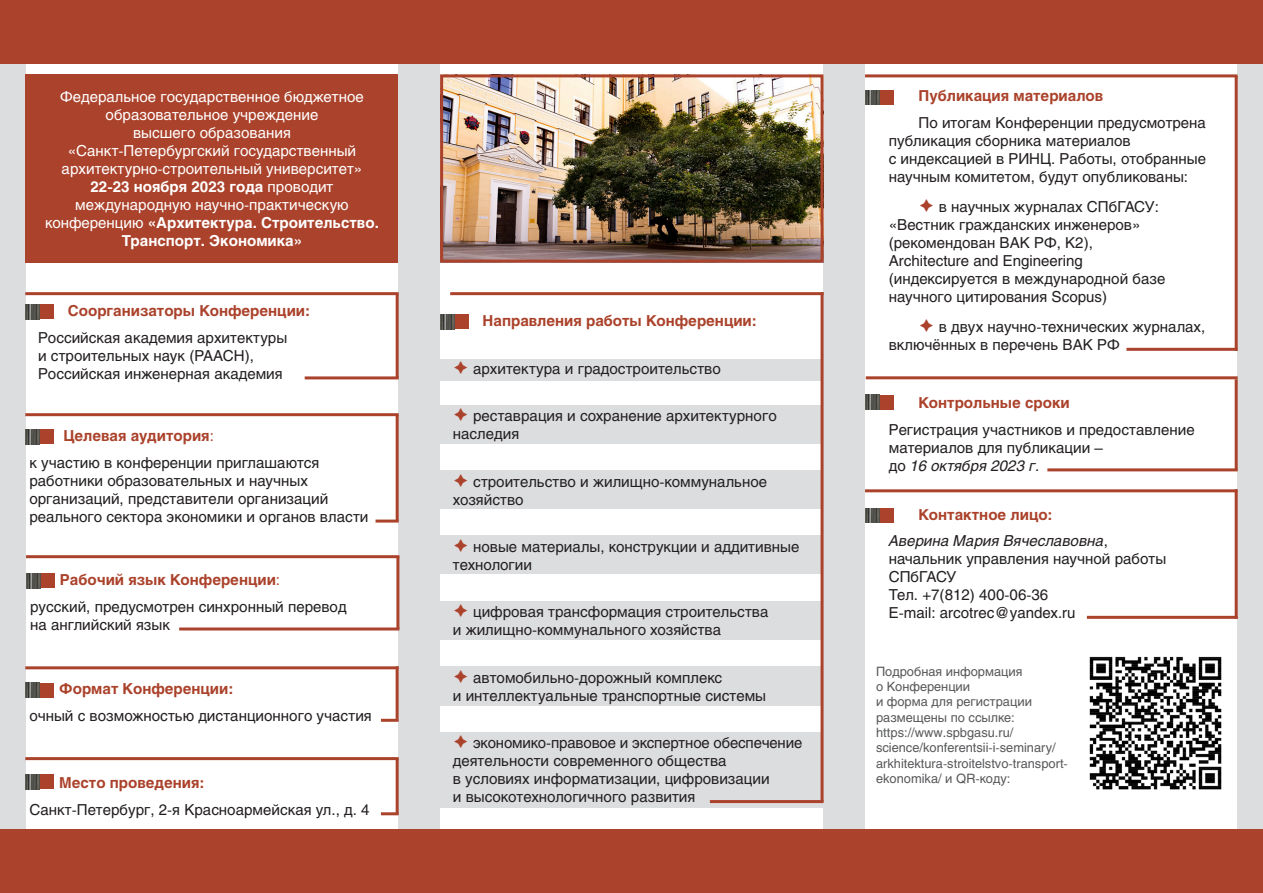
<style>
.page{position:relative;width:1263px;height:893px;background:#fff}
.page>*{position:absolute;margin:0;border:0;box-sizing:border-box;transform-origin:0 0}
.Обычный{font:15px/18px "Helios C";color:#231f20}
.Обычный-2{font:15px/18px "Helios C";color:#fff;text-align:center}
.Обычный-3{font:700 15px "Helios C";color:#ab422b}
.Обычный-4{font:12.75px/15.3px "Helios C";color:#57585a}
.s1{font-weight:700}
.s2{font-weight:400}
.s3{color:#ab422b}
.s4{font-style:italic}
</style>
<div class="page">
<div style="left:0;top:0;width:25px;height:893px;background:#dcdddf"></div>
<div style="left:1238px;top:0;width:25px;height:893px;background:#dcdddf"></div>
<div style="left:25px;top:74px;width:374px;height:189px;background:#ab422b"></div>
<div style="left:399px;top:0;width:41px;height:893px;background:#dcdddf"></div>
<div style="left:823px;top:0;width:42px;height:893px;background:#dcdddf"></div>
<div style="left:422px;top:359px;width:401px;height:22px;background:#dcdddf"></div>
<div style="left:422px;top:405px;width:401px;height:39px;background:#dcdddf"></div>
<div style="left:422px;top:470px;width:401px;height:38px;background:#dcdddf"></div>
<div style="left:422px;top:535px;width:401px;height:38px;background:#dcdddf"></div>
<div style="left:422px;top:601px;width:401px;height:38px;background:#dcdddf"></div>
<div style="left:422px;top:666px;width:401px;height:40px;background:#dcdddf"></div>
<div style="left:421px;top:732px;width:401px;height:75px;background:#dcdddf"></div>
<div style="left:0;top:0;width:1263px;height:64px;background:#ab422b"></div>
<div style="left:0;top:829px;width:1263px;height:64px;background:#ab422b"></div>
<hr style="left:1126px;top:348px;width:111px;height:3px;background:#ab422b">
<img style="left:444px;top:78px;width:375px;height:181px">
<div style="left:440px;top:74px;width:383px;height:189px;border:3px solid #ab422b"></div>
<hr style="left:820px;top:292px;width:3px;height:509px;background:#ab422b">
<div style="left:440px;top:315px;width:29px;height:14px;background:#ab422b"></div>
<img style="left:440px;top:315px;width:14px;height:14px">
<hr style="left:396px;top:415px;width:3px;height:106px;background:#ab422b">
<div style="left:25px;top:430px;width:29px;height:14px;background:#ab422b"></div>
<img style="left:25px;top:430px;width:15px;height:14px">
<hr style="left:376px;top:520px;width:23px;height:3px;background:#ab422b">
<hr style="left:25px;top:413px;width:374px;height:3px;background:#ab422b">
<div style="left:26px;top:574px;width:29px;height:14px;background:#ab422b"></div>
<img style="left:26px;top:574px;width:14px;height:14px">
<hr style="left:396px;top:557px;width:3px;height:72px;background:#ab422b">
<hr style="left:179px;top:627px;width:220px;height:3px;background:#ab422b">
<hr style="left:26px;top:555px;width:373px;height:3px;background:#ab422b">
<hr style="left:396px;top:666px;width:3px;height:53px;background:#ab422b">
<div style="left:25px;top:683px;width:29px;height:14px;background:#ab422b"></div>
<img style="left:25px;top:683px;width:15px;height:14px">
<hr style="left:381px;top:719px;width:18px;height:3px;background:#ab422b">
<hr style="left:25px;top:666px;width:374px;height:3px;background:#ab422b">
<hr style="left:396px;top:759px;width:3px;height:55px;background:#ab422b">
<div style="left:25px;top:775px;width:29px;height:14px;background:#ab422b"></div>
<img style="left:25px;top:775px;width:15px;height:14px">
<hr style="left:381px;top:812px;width:18px;height:3px;background:#ab422b">
<hr style="left:25px;top:757px;width:374px;height:3px;background:#ab422b">
<hr style="left:396px;top:294px;width:3px;height:84px;background:#ab422b">
<div style="left:25px;top:305px;width:29px;height:14px;background:#ab422b"></div>
<img style="left:25px;top:305px;width:15px;height:14px">
<hr style="left:305px;top:376px;width:94px;height:3px;background:#ab422b">
<hr style="left:25px;top:292px;width:374px;height:3px;background:#ab422b">
<hr style="left:710px;top:800px;width:113px;height:3px;background:#ab422b">
<hr style="left:450px;top:292px;width:373px;height:3px;background:#ab422b">
<div style="left:865px;top:90px;width:28px;height:15px;background:#ab422b"></div>
<img style="left:865px;top:90px;width:14px;height:15px">
<hr style="left:1235px;top:76px;width:3px;height:275px;background:#ab422b">
<div style="left:865px;top:395px;width:28px;height:14px;background:#ab422b"></div>
<img style="left:865px;top:395px;width:14px;height:14px">
<hr style="left:1235px;top:379px;width:3px;height:91px;background:#ab422b">
<hr style="left:1047px;top:468px;width:191px;height:3px;background:#ab422b">
<hr style="left:866px;top:376px;width:372px;height:3px;background:#ab422b">
<hr style="left:865px;top:74px;width:372px;height:3px;background:#ab422b">
<img style="left:1089px;top:656px;width:133px;height:134px">
<div style="left:865px;top:508px;width:28px;height:15px;background:#ab422b"></div>
<img style="left:865px;top:508px;width:14px;height:15px">
<hr style="left:865px;top:489px;width:372px;height:3px;background:#ab422b">
<hr style="left:1235px;top:489px;width:3px;height:130px;background:#ab422b">
<hr style="left:1087px;top:616px;width:151px;height:3px;background:#ab422b">
<p class="Обычный-2" style="left:45px;top:87px;width:335px">Федеральное государственное бюджетное образовательное учреждение<br>высшего образования<br>«Санкт-Петербургский государственный архитектурно-строительный университет» <span class="s1">22-23 ноября 2023 года</span> проводит международную научно-практическую конференцию <span class="s1">«Архитектура. Строительство.<br>Транспорт. Экономика»</span></p>
<p class="Обычный-3" style="left:68px;top:302px;width:244px">Соорганизаторы Конференции:</p>
<p class="Обычный" style="left:38px;top:328px;width:251px">Российская академия архитектуры и строительных наук (РААСН),<br>Российская инженерная академия</p>
<p class="Обычный-3" style="left:63px;top:427px;width:152px">Целевая аудитория<span class="s2">:</span></p>
<p class="Обычный" style="left:29px;top:453px;width:340px">к участию в конференции приглашаются работники образовательных и научных организаций, представители организаций реального сектора экономики и органов власти</p>
<p class="Обычный-3" style="left:60px;top:571px;width:222px">Рабочий язык Конференции<span class="s2">:</span></p>
<p class="Обычный" style="left:30px;top:597px;width:318px">русский, предусмотрен синхронный перевод на английский язык</p>
<p class="Обычный-3" style="left:59px;top:680px;width:176px">Формат Конференции:</p>
<p class="Обычный" style="left:29px;top:706px;width:344px">очный с возможностью дистанционного участия</p>
<p class="Обычный-3" style="left:59px;top:774px;width:147px">Место проведения:</p>
<p class="Обычный" style="left:29px;top:800px;width:342px">Санкт-Петербург, 2-я Красноармейская ул., д. 4</p>
<p class="Обычный-3" style="left:483px;top:312px;width:276px">Направления работы Конференции:</p>
<p class="Обычный" style="left:453px;top:359px;width:269px"><span class="s3">➔</span> архитектура и градостроительство</p>
<p class="Обычный" style="left:453px;top:407px;width:325px"><span class="s3">➔</span> реставрация и сохранение архитектурного наследия</p>
<p class="Обычный" style="left:453px;top:472px;width:316px"><span class="s3">➔</span> строительство и жилищно-коммунальное хозяйство</p>
<p class="Обычный" style="left:453px;top:537px;width:348px"><span class="s3">➔</span> новые материалы, конструкции и аддитивные технологии</p>
<p class="Обычный" style="left:453px;top:603px;width:317px"><span class="s3">➔</span> цифровая трансформация строительства и жилищно-коммунального хозяйства</p>
<p class="Обычный" style="left:453px;top:668px;width:315px"><span class="s3">➔</span> автомобильно-дорожный комплекс<br>и интеллектуальные транспортные системы</p>
<p class="Обычный" style="left:453px;top:734px;width:351px"><span class="s3">➔</span> экономико-правовое и экспертное обеспечение деятельности современного общества<br>в условиях информатизации, цифровизации<br>и высокотехнологичного развития</p>
<p class="Обычный-3" style="left:918px;top:87px;width:186px">Публикация материалов</p>
<p class="Обычный" style="left:889px;top:113px;width:319px;text-indent:30px">По итогам Конференции предусмотрена публикация сборника материалов<br>с индексацией в РИНЦ. Работы, отобранные научным комитетом, будут опубликованы:</p>
<p class="Обычный" style="left:889px;top:198px;width:278px;text-indent:30px"><span class="s3">➔</span> в научных журналах СПбГАСУ: «Вестник гражданских инженеров» (рекомендован ВАК РФ, К2),<br>Architecture and Engineering (индексируется в международной базе научного цитирования Scopus)</p>
<p class="Обычный" style="left:889px;top:318px;width:318px;text-indent:30px"><span class="s3">➔</span> в двух научно-технических журналах, включённых в перечень ВАК РФ</p>
<p class="Обычный-3" style="left:918px;top:394px;width:153px">Контрольные сроки</p>
<p class="Обычный" style="left:889px;top:420px;width:307px">Регистрация участников и предоставление материалов для публикации –<br>до <span class="s4">16 октября 2023 г.</span></p>
<p class="Обычный-3" style="left:918px;top:506px;width:136px">Контактное лицо:</p>
<p class="Обычный" style="left:889px;top:532px;width:279px"><span class="s4">Аверина Мария Вячеславовна</span>, начальник управления научной работы<br>СПбГАСУ</p>
<p class="Обычный" style="left:889px;top:586px;width:161px">Тел. +7(812) 400-06-36</p>
<p class="Обычный" style="left:889px;top:604px;width:188px">Е-mail: arcotrec@yandex.ru</p>
<p class="Обычный-4" style="left:876px;top:663px;width:193px">Подробная информация<br>о Конференции<br>и форма для регистрации размещены по ссылке: https://www.spbgasu.ru/ science/konferentsii-i-seminary/ arkhitektura-stroitelstvo-transport&shy;ekonomika/ и QR-коду:</p>
</div>
